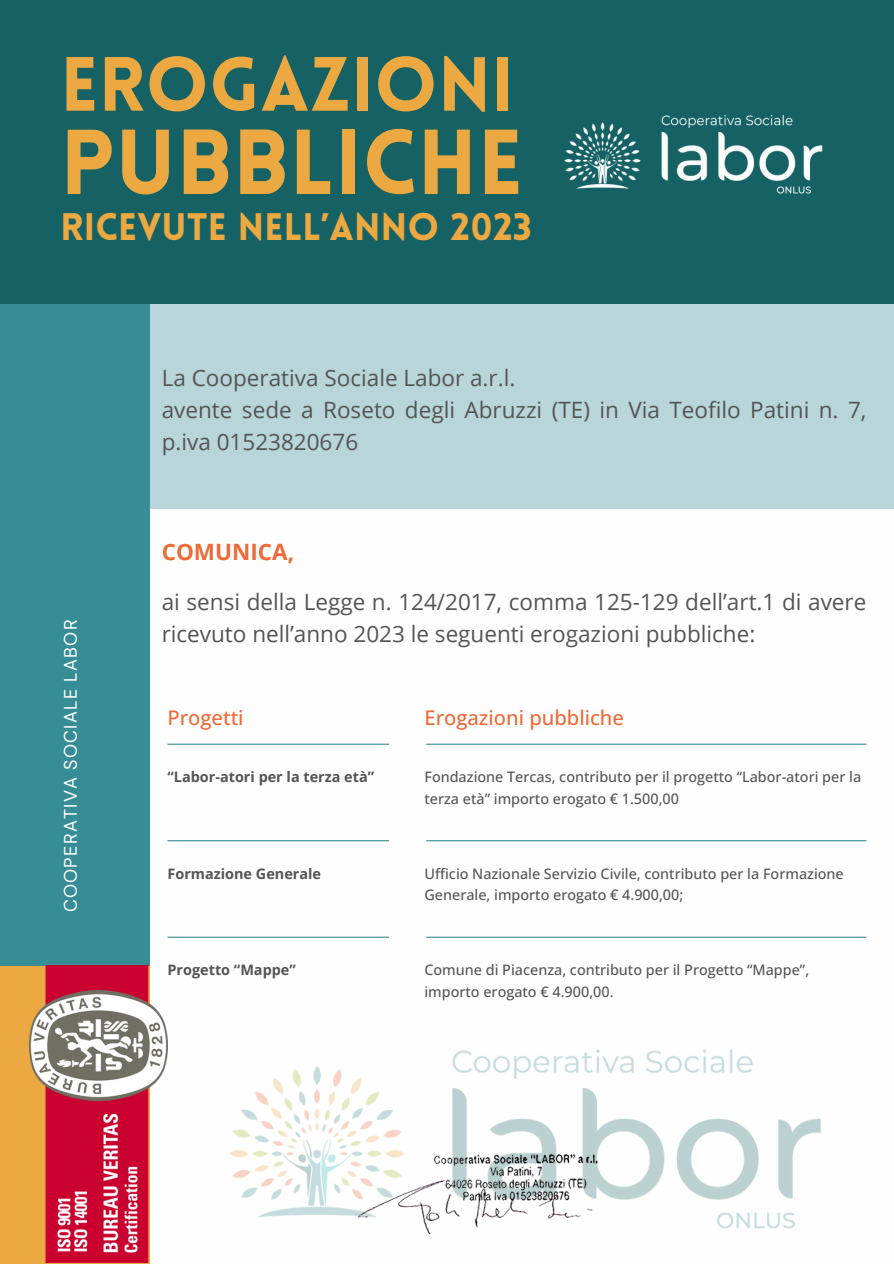
<style>
.page{position:relative;width:894px;height:1264px;background:#fff}
.page>*{position:absolute;margin:0;border:0;box-sizing:border-box;transform-origin:0 0}
.t1{font:900 90px "Lovelo";letter-spacing:.005em;color:#eca942}
.t2{font:900 75px "Lovelo";letter-spacing:.005em;color:#eca942}
.t3{font:900 37.5px "Lovelo";letter-spacing:.005em;color:#eca942}
.t4{font:22.5px/31.5px "Open Sans";color:#545454}
.t5{font:700 22.5px "Open Sans";color:#ec6b39}
.t6{font:500 20.25px "Open Sans";color:#ec6b39}
.t7{font:18px "DM Sans";letter-spacing:.07em;color:#fefefe}
.t8{font:500 14.4px/21.3px "Open Sans";color:#545454}
.t9{font:700 14.4px "Open Sans";color:#545454}
</style>
<div class="page">
<div style="left:0;top:0;width:893px;height:304px;background:#156164"></div>
<div style="left:135px;top:304px;width:758px;height:205px;background:#b8d6d9"></div>
<div style="left:0;top:304px;width:149px;height:661px;background:#378d96"></div>
<div style="left:0;top:966px;width:149px;height:297px;background:#eca942"></div>
<img style="left:564px;top:115px;width:259px;height:79px">
<img style="left:229px;top:1049px;width:592px;height:180px">
<img style="left:30px;top:965px;width:137px;height:297px">
<img style="left:354px;top:1150px;width:255px;height:85px">
<hr style="left:167px;top:743px;width:222px;height:1px;background:#378d96">
<hr style="left:426px;top:743px;width:440px;height:1px;background:#378d96">
<hr style="left:167px;top:840px;width:222px;height:1px;background:#378d96">
<hr style="left:426px;top:840px;width:440px;height:1px;background:#378d96">
<hr style="left:167px;top:936px;width:222px;height:1px;background:#378d96">
<hr style="left:426px;top:936px;width:440px;height:1px;background:#378d96">
<h3 class="t2" style="left:60px;top:54px;width:455px">EROGAZIONI</h3>
<h3 class="t1" style="left:60px;top:126px;width:464px">PUBBLICHE</h3>
<h3 class="t3" style="left:60px;top:212px;width:472px">RICEVUTE NELL’ANNO 2023</h3>
<h2 class="t7" style="left:59px;top:912px;width:294px;rotate:-90deg">COOPERATIVA SOCIALE LABOR</h2>
<h3 class="t4" style="left:162px;top:362px;width:706px">La Cooperativa Sociale Labor a.r.l.<br>avente sede a Roseto degli Abruzzi (TE) in Via Teofilo Patini n. 7, p.iva 01523820676</h3>
<h4 class="t5" style="left:162px;top:535px;width:134px">COMUNICA,</h4>
<h4 class="t4" style="left:162px;top:586px;width:706px">ai sensi della Legge n. 124/2017, comma 125-129 dell’art.1 di avere ricevuto nell’anno 2023 le seguenti erogazioni pubbliche:</h4>
<p class="t6" style="left:167px;top:703px;width:78px">Progetti</p>
<p class="t6" style="left:424px;top:703px;width:201px">Erogazioni pubbliche</p>
<p class="t9" style="left:167px;top:766px;width:208px">“Labor-atori per la terza età”</p>
<p class="t8" style="left:424px;top:766px;width:438px">Fondazione Tercas, contributo per il progetto “Labor-atori per la terza età” importo erogato € 1.500,00</p>
<p class="t9" style="left:167px;top:863px;width:155px">Formazione Generale</p>
<p class="t8" style="left:424px;top:862px;width:421px">Ufficio Nazionale Servizio Civile, contributo per la Formazione<br>Generale, importo erogato € 4.900,00;</p>
<p class="t9" style="left:167px;top:959px;width:130px">Progetto “Mappe”</p>
<p class="t8" style="left:424px;top:959px;width:386px">Comune di Piacenza, contributo per il Progetto “Mappe”, importo erogato € 4.900,00.</p>
</div>
